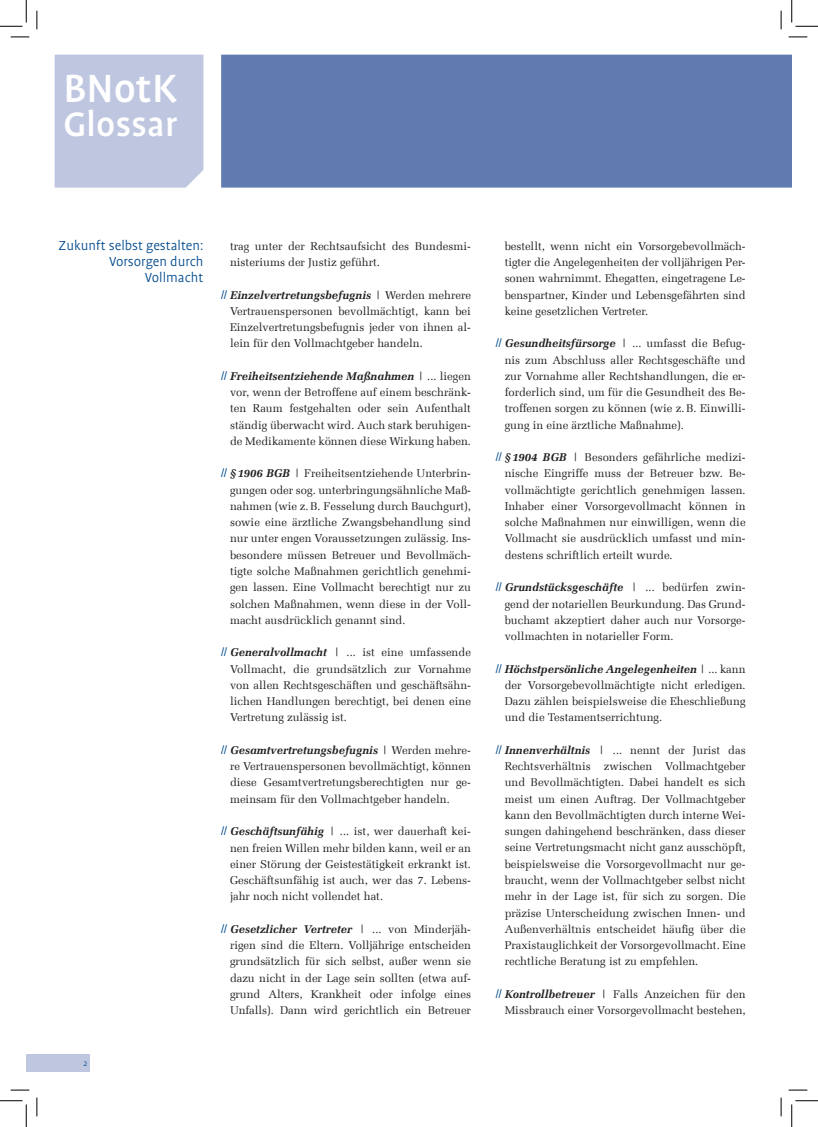
<style>
.page{position:relative;width:818px;height:1127px;background:#fff}
.page>*{position:absolute;margin:0;border:0;box-sizing:border-box;transform-origin:0 0}
.t1{font:500 45px "Profile OT";letter-spacing:.005em;color:#fff}
.t2{font:500 38.75px "Profile OT";letter-spacing:.01em;color:#fff}
.t3{font:300 15px/16.2px "Profile OT";color:#004a8d;text-align:right}
.t4{font:11.25px/16.2px "Melior Com";color:#231f20;text-align:justify}
.t5{font:300 8.75px "Profile OT";color:#004a8d}
.s1{font-family:"Double Slash";font-size:8.75px;color:#004a8d}
.s2{font-weight:700;font-style:italic}
</style>
<div class="page">
<div style="left:55px;top:55px;width:148px;height:132px;background:#bfc7e0"></div>
<div style="left:221px;top:55px;width:571px;height:132px;background:#5f7bb0"></div>
<div style="left:26px;top:1054px;width:64px;height:18px;background:#bfc7e0"></div>
<svg style="left:11px;top:36px;width:18px;height:2px"></svg>
<svg style="left:788px;top:36px;width:19px;height:2px"></svg>
<svg style="left:11px;top:1089px;width:18px;height:1px"></svg>
<svg style="left:788px;top:1089px;width:19px;height:1px"></svg>
<svg style="left:36px;top:11px;width:2px;height:18px"></svg>
<svg style="left:36px;top:1097px;width:2px;height:18px"></svg>
<svg style="left:780px;top:11px;width:2px;height:18px"></svg>
<svg style="left:780px;top:1097px;width:2px;height:18px"></svg>
<svg style="left:0;top:0;width:27px;height:27px"></svg>
<svg style="left:0;top:1100px;width:27px;height:26px"></svg>
<svg style="left:791px;top:0;width:27px;height:27px"></svg>
<svg style="left:791px;top:1100px;width:27px;height:26px"></svg>
<h1 class="t1" style="left:63px;top:64px;width:115px">BNotK</h1>
<h2 class="t2" style="left:63px;top:104px;width:115px">Glossar</h2>
<h3 class="t3" style="left:59px;top:238px;width:146px">Zukunft selbst gestalten:<br>Vorsorgen durch<br>Vollmacht</h3>
<p class="t5" style="left:83px;top:1058px;width:5px">2</p>
<p class="t4" style="left:230px;top:238px;width:242px">trag unter der Rechtsaufsicht des Bundesmi&shy;nisteriums der Justiz geführt.</p>
<p class="t4" style="left:230px;top:286px;width:242px;text-indent:-9px"><span class="s1">:</span> <span class="s2">Einzelvertretungsbefugnis</span> | Werden mehrere Vertrauenspersonen bevollmächtigt, kann bei Einzelvertretungsbefugnis jeder von ihnen al&shy;lein für den Vollmachtgeber handeln.</p>
<p class="t4" style="left:230px;top:368px;width:242px;text-indent:-9px"><span class="s1">:</span> <span class="s2">Freiheitsentziehende Maßnahmen</span> | ... liegen vor, wenn der Betroffene auf einem beschränk&shy;ten Raum festgehalten oder sein Aufenthalt ständig überwacht wird. Auch stark beruhigen&shy;de Medikamente können diese Wirkung haben.</p>
<p class="t4" style="left:230px;top:465px;width:242px;text-indent:-9px"><span class="s1">:</span> <span class="s2">§1906 BGB</span> | Freiheitsentziehende Unterbrin&shy;gungen oder sog. unterbringungsähnliche Maß&shy;nahmen (wie z.B. Fesselung durch Bauchgurt), sowie eine ärztliche Zwangsbehandlung sind nur unter engen Voraussetzungen zulässig. Ins&shy;besondere müssen Betreuer und Bevollmäch&shy;tigte solche Maßnahmen gerichtlich genehmi&shy;gen lassen. Eine Vollmacht berechtigt nur zu solchen Maßnahmen, wenn diese in der Voll&shy;macht ausdrücklich genannt sind.</p>
<p class="t4" style="left:230px;top:644px;width:242px;text-indent:-9px"><span class="s1">:</span> <span class="s2">Generalvollmacht</span> | ... ist eine umfassende Vollmacht, die grundsätzlich zur Vornahme von allen Rechtsgeschäften und geschäftsähn&shy;lichen Handlungen berechtigt, bei denen eine Vertretung zulässig ist.</p>
<p class="t4" style="left:230px;top:741px;width:242px;text-indent:-9px"><span class="s1">:</span> <span class="s2">Gesamtvertretungsbefugnis</span> | Werden mehre&shy;re Vertrauenspersonen bevollmächtigt, können diese Gesamtvertretungsberechtigten nur ge&shy;meinsam für den Vollmachtgeber handeln.</p>
<p class="t4" style="left:230px;top:823px;width:242px;text-indent:-9px"><span class="s1">:</span> <span class="s2">Geschäftsunfähig</span> | ... ist, wer dauerhaft kei&shy;nen freien Willen mehr bilden kann, weil er an einer Störung der Geistestätigkeit erkrankt ist.<br>Geschäftsunfähig ist auch, wer das 7. Lebens&shy;jahr noch nicht vollendet hat.</p>
<p class="t4" style="left:230px;top:920px;width:242px;text-indent:-9px"><span class="s1">:</span> <span class="s2">Gesetzlicher Vertreter</span> | ... von Minderjäh&shy;rigen sind die Eltern. Volljährige entscheiden grundsätzlich für sich selbst, außer wenn sie dazu nicht in der Lage sein sollten (etwa auf&shy;grund Alters, Krankheit oder infolge eines Unfalls). Dann wird gerichtlich ein Betreuer</p>
<p class="t4" style="left:505px;top:238px;width:242px">bestellt, wenn nicht ein Vorsorgebevollmäch&shy;tigter die Angelegenheiten der volljährigen Per&shy;sonen wahrnimmt. Ehegatten, eingetragene Le&shy;benspartner, Kinder und Lebensgefährten sind keine gesetzlichen Vertreter.</p>
<p class="t4" style="left:505px;top:335px;width:242px;text-indent:-9px"><span class="s1">:</span> <span class="s2">Gesundheitsfürsorge</span> | ... umfasst die Befug&shy;nis zum Abschluss aller Rechtsgeschäfte und zur Vornahme aller Rechtshandlungen, die er&shy;forderlich sind, um für die Gesundheit des Be&shy;troffenen sorgen zu können (wie z.B. Einwilli&shy;gung in eine ärztliche Maßnahme).</p>
<p class="t4" style="left:505px;top:449px;width:242px;text-indent:-9px"><span class="s1">:</span> <span class="s2">§1904 BGB</span> | Besonders gefährliche medizi&shy;nische Eingriffe muss der Betreuer bzw. Be&shy;vollmächtigte gerichtlich genehmigen lassen.<br>Inhaber einer Vorsorgevollmacht können in solche Maßnahmen nur einwilligen, wenn die Vollmacht sie ausdrücklich umfasst und min&shy;destens schriftlich erteilt wurde.</p>
<p class="t4" style="left:505px;top:579px;width:242px;text-indent:-9px"><span class="s1">:</span> <span class="s2">Grundstücksgeschäfte</span> | ... bedürfen zwin&shy;gend der notariellen Beurkundung. Das Grund&shy;buchamt akzeptiert daher auch nur Vorsorge&shy;vollmachten in notarieller Form.</p>
<p class="t4" style="left:505px;top:660px;width:242px;text-indent:-9px"><span class="s1">:</span> <span class="s2">Höchstpersönliche Angelegenheiten</span> | ... kann der Vorsorgebevollmächtigte nicht erledigen.<br>Dazu zählen beispielsweise die Eheschließung und die Testamentserrichtung.</p>
<p class="t4" style="left:505px;top:741px;width:242px;text-indent:-9px"><span class="s1">:</span> <span class="s2">Innenverhältnis</span> | ... nennt der Jurist das Rechtsverhältnis zwischen Vollmachtgeber und Bevollmächtigten. Dabei handelt es sich meist um einen Auftrag. Der Vollmachtgeber kann den Bevollmächtigten durch interne Wei&shy;sungen dahingehend beschränken, dass dieser seine Vertretungsmacht nicht ganz ausschöpft, beispielsweise die Vorsorgevollmacht nur ge&shy;braucht, wenn der Vollmachtgeber selbst nicht mehr in der Lage ist, für sich zu sorgen. Die präzise Unterscheidung zwischen Innen- und Außenverhältnis entscheidet häufig über die Praxistauglichkeit der Vorsorgevollmacht. Eine rechtliche Beratung ist zu empfehlen.</p>
<p class="t4" style="left:496px;top:985px;width:251px;text-align:right"><span class="s1">:</span> <span class="s2">Kontrollbetreuer</span> | Falls Anzeichen für den<br>Missbrauch einer Vorsorgevollmacht bestehen,</p>
</div>
